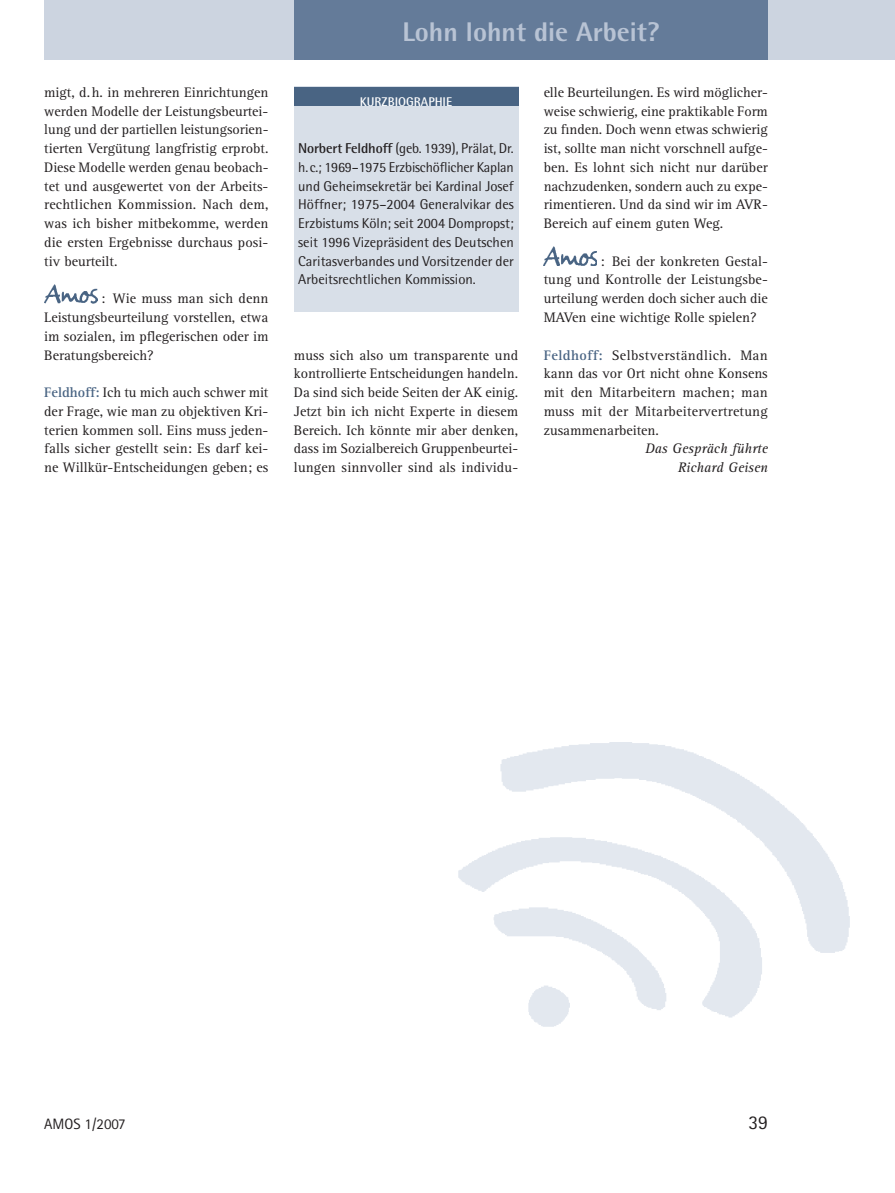
<style>
.page{position:relative;width:895px;height:1193px;background:#fff}
.page>*{position:absolute;margin:0;border:0;box-sizing:border-box;transform-origin:0 0}
.t1{font:800 27px "Rotis Semi Sans";color:#b8c3d4}
.t2{font:19.5px "Rotis Sans Serif";color:#231f20}
.t3{font:15px "Rotis Sans Serif";color:#231f20}
.t4{font:14.25px/18.8px "Rotis Serif";color:#231f20;text-align:justify}
.t5{font:14.25px/18.8px "Rotis Semi Sans";color:#231f20;text-align:justify}
.t6{font:italic 14.25px/18.8px "Rotis Serif";color:#231f20;text-align:right}
.t7{font:700 12.6px "Rotis Semi Sans";color:#fff}
.s1{font-weight:700;color:#496483}
.s2{font-weight:700}
</style>
<div class="page">
<div style="left:44px;top:0;width:850px;height:59px;background:#ccd4e0"></div>
<div style="left:294px;top:0;width:473px;height:59px;background:#647b99"></div>
<img style="left:44px;top:284px;width:53px;height:19px">
<div style="left:294px;top:87px;width:224px;height:225px;background:#d8dfe8"></div>
<div style="left:294px;top:87px;width:224px;height:18px;background:#496483"></div>
<img style="left:543px;top:247px;width:53px;height:18px">
<img style="left:458px;top:742px;width:390px;height:284px">
<p class="t4" style="left:44px;top:84px;width:225px">migt, d. h. in mehreren Einrichtungen werden Modelle der Leistungsbeurtei&shy;lung und der partiellen leistungsorien&shy;tierten Vergütung langfristig erprobt.<br>Diese Modelle werden genau beobach&shy;tet und ausgewertet von der Arbeits&shy;rechtlichen Kommission. Nach dem, was ich bisher mitbekomme, werden die ersten Ergebnisse durchaus posi&shy;tiv beurteilt.</p>
<p class="t4" style="left:44px;top:290px;width:225px;text-indent:57px">: Wie muss man sich denn Leistungsbeurteilung vorstellen, etwa im sozialen, im pflegerischen oder im Beratungsbereich?</p>
<p class="t4" style="left:44px;top:384px;width:225px"><span class="s1">Feldhoff:</span> Ich tu mich auch schwer mit der Frage, wie man zu objektiven Kri&shy;terien kommen soll. Eins muss jeden&shy;falls sicher gestellt sein: Es darf kei&shy;ne Willkür-Entscheidungen geben; es</p>
<h1 class="t1" style="left:402px;top:22px;width:258px">Lohn lohnt die Arbeit?</h1>
<p class="t7" style="left:359px;top:97px;width:94px">KURZBIOGRAPHIE</p>
<p class="t4" style="left:543px;top:84px;width:225px">elle Beurteilungen. Es wird möglicher&shy;weise schwierig, eine praktikable Form zu finden. Doch wenn etwas schwierig ist, sollte man nicht vorschnell aufge&shy;ben. Es lohnt sich nicht nur darüber nachzudenken, sondern auch zu expe&shy;rimentieren. Und da sind wir im AVR-Bereich auf einem guten Weg.</p>
<p class="t4" style="left:543px;top:253px;width:225px;text-indent:57px">: Bei der konkreten Gestal&shy;tung und Kontrolle der Leistungsbe&shy;urteilung werden doch sicher auch die MAVen eine wichtige Rolle spielen?</p>
<p class="t4" style="left:543px;top:346px;width:225px"><span class="s1">Feldhoff:</span> Selbstverständlich. Man kann das vor Ort nicht ohne Konsens mit den Mitarbeitern machen; man muss mit der Mitarbeitervertretung zusammenarbeiten.</p>
<p class="t6" style="left:645px;top:440px;width:124px">Das Gespräch führte<br>Richard Geisen</p>
<p class="t5" style="left:298px;top:140px;width:217px"><span class="s2">Norbert Feldhoff</span> (geb. 1939), Prälat, Dr. h. c.; 1969–1975 Erzbischöflicher Kaplan und Geheimsekretär bei Kardinal Josef Höffner; 1975–2004 Generalvikar des Erzbistums Köln; seit 2004 Dompropst; seit 1996 Vizepräsident des Deutschen Caritasverbandes und Vorsitzender der Arbeitsrechtlichen Kommission.</p>
<p class="t4" style="left:294px;top:346px;width:225px">muss sich also um transparente und kontrollierte Entscheidungen handeln.<br>Da sind sich beide Seiten der AK einig.<br>Jetzt bin ich nicht Experte in diesem Bereich. Ich könnte mir aber denken, dass im Sozialbereich Gruppenbeurtei&shy;lungen sinnvoller sind als individu-</p>
<p class="t3" style="left:44px;top:1118px;width:83px">AMOS 1/2007</p>
<h2 class="t2" style="left:748px;top:1115px;width:21px">39</h2>
</div>
